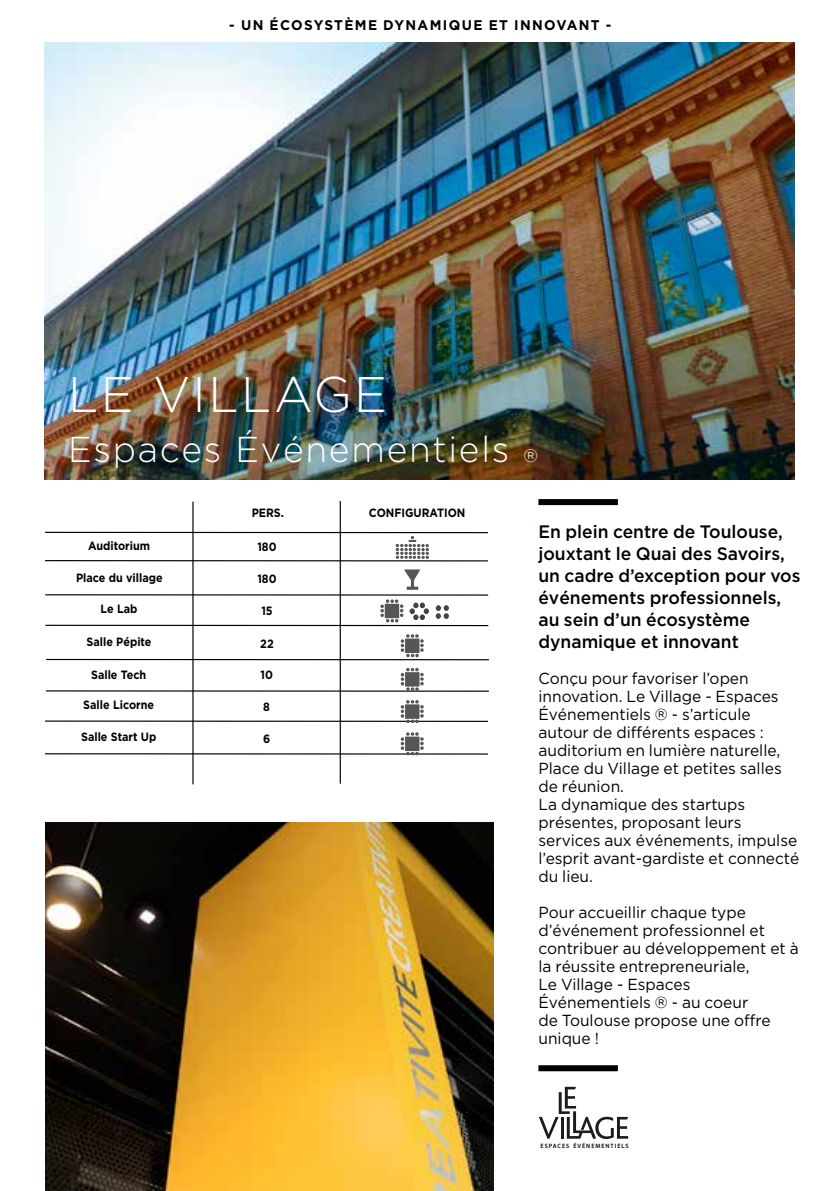
<style>
.page{position:relative;width:840px;height:1191px;background:#fff}
.page>*{position:absolute;margin:0;border:0;box-sizing:border-box;transform-origin:0 0}
.t1{font:300 50px "Gotham";letter-spacing:.05em;color:#fff}
.t2{font:300 36px "Gotham";letter-spacing:.05em;color:#fff}
.t3{font:500 18px/22px "Gotham";color:#000}
.t4{font:16px/18px "Gotham";color:#000}
.t5{font:700 14px "Gotham";letter-spacing:.1em;color:#000}
.t6{font:700 12px "Gotham";color:#000;scale:.9 1}
.t7{font:600 6.2px "Myriad Pro";letter-spacing:.16em;color:#000}
.s1{font-size:18px}
</style>
<div class="page">
<img style="left:45px;top:43px;width:748px;height:437px">
<div style="left:538px;top:499px;width:79px;height:6px;background:#000"></div>
<div style="left:538px;top:1065px;width:79px;height:6px;background:#000"></div>
<hr style="left:45px;top:532px;width:442px;height:1px;background:#000">
<hr style="left:45px;top:560px;width:442px;height:1px;background:#000">
<hr style="left:45px;top:594px;width:443px;height:1px;background:#000">
<hr style="left:45px;top:625px;width:443px;height:1px;background:#000">
<hr style="left:46px;top:659px;width:442px;height:1px;background:#000">
<hr style="left:46px;top:690px;width:442px;height:2px;background:#000">
<hr style="left:45px;top:720px;width:442px;height:2px;background:#000">
<hr style="left:45px;top:753px;width:442px;height:1px;background:#000">
<hr style="left:192px;top:502px;width:1px;height:282px;background:#000">
<hr style="left:339px;top:501px;width:1px;height:282px;background:#000">
<img style="left:46px;top:822px;width:447px;height:369px">
<svg style="left:380px;top:599px;width:23px;height:23px"></svg>
<svg style="left:400px;top:634px;width:23px;height:23px"></svg>
<svg style="left:400px;top:668px;width:23px;height:23px"></svg>
<svg style="left:400px;top:700px;width:23px;height:23px"></svg>
<svg style="left:400px;top:732px;width:23px;height:23px"></svg>
<svg style="left:395px;top:536px;width:34px;height:23px"></svg>
<svg style="left:404px;top:569px;width:17px;height:21px"></svg>
<svg style="left:409px;top:602px;width:19px;height:18px"></svg>
<svg style="left:435px;top:605px;width:13px;height:14px"></svg>
<svg style="left:539px;top:1086px;width:88px;height:53px"></svg>
<p class="t5" style="left:229px;top:17px;width:383px">- UN ÉCOSYSTÈME DYNAMIQUE ET INNOVANT -</p>
<h1 class="t1" style="left:68px;top:367px;width:320px">le village</h1>
<h2 class="t2" style="left:68px;top:430px;width:471px">Espaces Événementiels <span class="s1">®</span></h2>
<p class="t6" style="left:88px;top:539px;width:70px">Auditorium</p>
<p class="t6" style="left:76px;top:570px;width:98px">Place du village</p>
<p class="t6" style="left:251px;top:505px;width:37px">PERS.</p>
<p class="t6" style="left:368px;top:505px;width:109px">CONFIGURATION</p>
<p class="t6" style="left:257px;top:540px;width:23px">180</p>
<p class="t6" style="left:257px;top:572px;width:23px">180</p>
<p class="t6" style="left:101px;top:602px;width:42px">Le Lab</p>
<p class="t6" style="left:261px;top:604px;width:14px">15</p>
<p class="t6" style="left:86px;top:634px;width:74px">Salle Pépite</p>
<p class="t6" style="left:260px;top:636px;width:16px">22</p>
<p class="t6" style="left:91px;top:668px;width:63px">Salle Tech</p>
<p class="t6" style="left:260px;top:668px;width:15px">10</p>
<p class="t6" style="left:83px;top:698px;width:80px">Salle Licorne</p>
<p class="t6" style="left:263px;top:700px;width:9px">8</p>
<p class="t6" style="left:81px;top:729px;width:85px">Salle Start Up</p>
<p class="t6" style="left:263px;top:731px;width:9px">6</p>
<p class="t3" style="left:538px;top:520px;width:263px">En plein centre de Toulouse, jouxtant le Quai des Savoirs, un cadre d’exception pour vos événements professionnels, au sein d’un écosystème dynamique et innovant</p>
<p class="t4" style="left:538px;top:669px;width:262px">Conçu pour favoriser l’open innovation. Le Village - Espaces<br>Événementiels ® - s’articule autour de différents espaces : auditorium en lumière naturelle,<br>Place du Village et petites salles de réunion.<br>La dynamique des startups présentes, proposant leurs services aux événements, impulse l’esprit avant-gardiste et connecté du lieu.</p>
<p class="t4" style="left:538px;top:903px;width:262px">Pour accueillir chaque type d’événement professionnel et contribuer au développement et à la réussite entrepreneuriale,<br>Le Village - Espaces<br>Événementiels ® - au coeur<br>de Toulouse propose une offre unique !</p>
<p class="t7" style="left:540px;top:1142px;width:89px">ESPACES ÉVÉNEMENTIELS</p>
</div>
